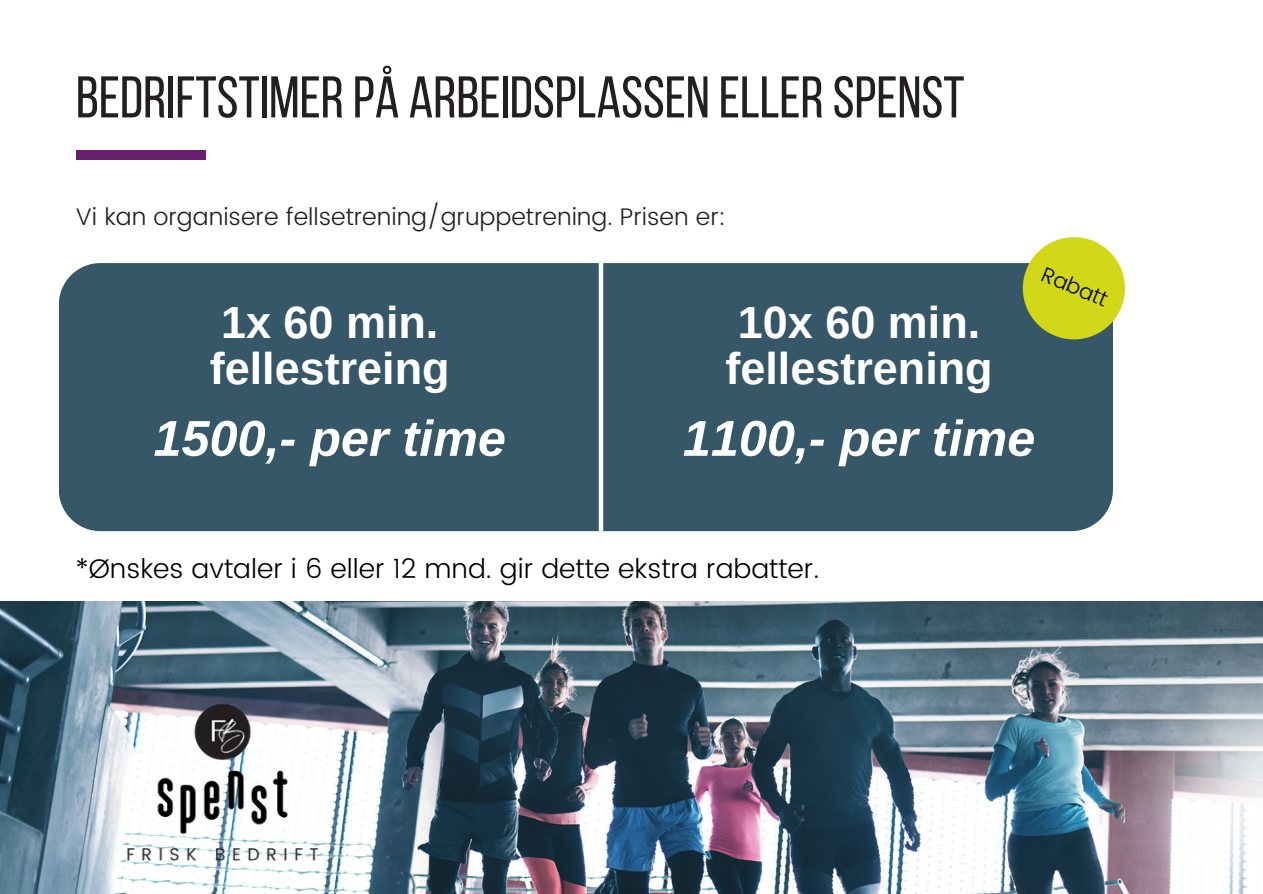
<style>
.page{position:relative;width:1263px;height:894px;background:#fff}
.page>*{position:absolute;margin:0;border:0;box-sizing:border-box;transform-origin:0 0}
.t1{font:58.65px "Bebas Neue";color:#231f20}
.t2{font:italic 700 50.4px "Arimo";color:#fff}
.t3{font:700 45px/46.2px "Arimo";color:#fff}
.t4{font:300 27px "Poppins";color:#000}
.t5{font:300 24px "Poppins";color:#231f20}
.t6{font:300 21.3px "Poppins";color:#000}
</style>
<div class="page">
<div style="left:76px;top:150px;width:129px;height:9px;background:#691e6f"></div>
<div style="left:59px;top:263px;width:1053px;height:268px;background:#355768"></div>
<div style="left:1023px;top:237px;width:102px;height:102px;background:#d2d717;border-radius:50%"></div>
<hr style="left:599px;top:257px;width:4px;height:329px;background:#fff">
<img style="left:0;top:601px;width:1263px;height:292px">
<img style="left:59px;top:613px;width:327px;height:280px">
<h2 class="t1" style="left:76px;top:73px;width:890px">BEDRIFTSTIMERPÅ ARBEIDSPLASSEN ELLERSPENST</h2>
<h1 class="t5" style="left:76px;top:202px;width:652px">Vi kan organisere fellsetrening/gruppetrening. Prisen er:</h1>
<h5 class="t3" style="left:210px;top:299px;width:241px">1x 60 min. fellestreing</h5>
<h3 class="t2" style="left:154px;top:410px;width:354px">1500,- per time</h3>
<h2 class="t6" style="left:1048px;top:261px;width:71px;rotate:23deg">Rabatt</h2>
<h4 class="t3" style="left:725px;top:299px;width:269px">10x 60 min. fellestrening</h4>
<p class="t2" style="left:683px;top:410px;width:354px">1100,- per time</p>
<p class="t4" style="left:76px;top:553px;width:745px">*Ønskes avtaler i 6 eller 12 mnd. gir dette ekstra rabatter.</p>
</div>
